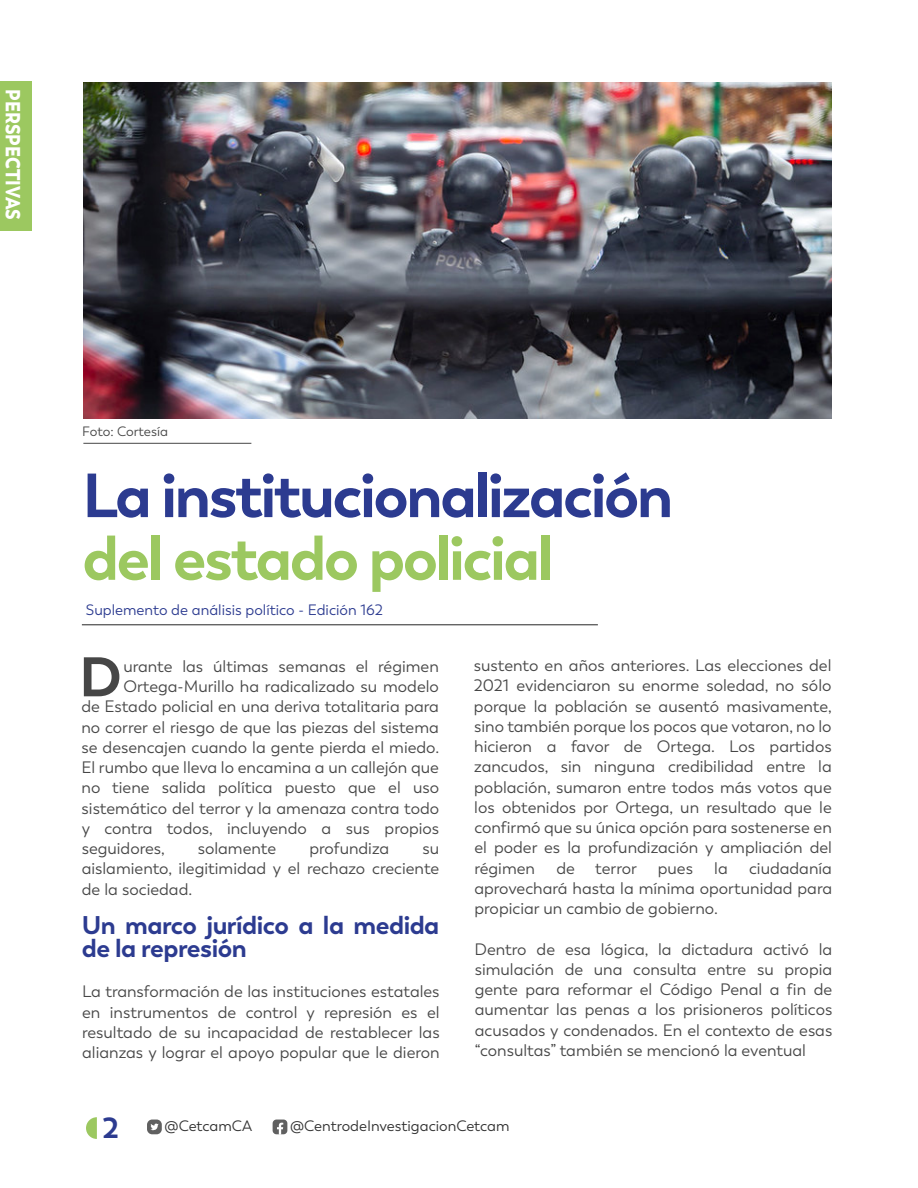
<style>
.page{position:relative;width:918px;height:1188px;background:#fff}
.page>*{position:absolute;margin:0;border:0;box-sizing:border-box;transform-origin:0 0}
.t1{font:700 61.95px "Trenda";letter-spacing:-.04em;color:#2c3b90}
.t2{font:700 61.95px "Trenda";letter-spacing:-.04em;color:#9cc860}
.t3{font:700 55.5px "Trenda";color:#464646}
.t4{font:700 29.1px "Trenda";color:#2c3b90}
.t5{font:700 25.5px/22.5px "Trenda";letter-spacing:-.02em;color:#2c3b90}
.t6{font:900 20.4px "Trenda";color:#fff;scale:.86 1}
.t7{font:16.5px/20.2px "Trenda";color:#464646;text-align:justify}
.t8{font:15px "Trenda";color:#2c3b90}
.t9{font:15px "Trenda";color:#303030}
.t10{font:13.5px "Trenda";letter-spacing:-.005em;color:#464646}
</style>
<div class="page">
<svg style="left:86px;top:1117px;width:11px;height:22px"></svg>
<hr style="left:82px;top:624px;width:516px;height:1px;background:#262626">
<div style="left:147px;top:1120px;width:15px;height:14px;background:#606060;border-radius:5px"></div>
<svg style="left:150px;top:1124px;width:9px;height:6px"></svg>
<svg style="left:273px;top:1120px;width:14px;height:14px"></svg>
<hr style="left:83px;top:443px;width:168px;height:1px;background:#464646">
<div style="left:0;top:81px;width:32px;height:150px;background:#9cc860"></div>
<img style="left:83px;top:83px;width:749px;height:336px">
<p class="t6" style="left:26px;top:89px;width:153px;rotate:90deg">PERSPECTIVAS</p>
<p class="t10" style="left:82px;top:424px;width:87px">Foto: Cortesía</p>
<h1 class="t1" style="left:82px;top:457px;width:592px">La institucionalización</h1>
<h1 class="t2" style="left:82px;top:520px;width:473px">del estado policial</h1>
<p class="t8" style="left:86px;top:601px;width:298px">Suplemento de análisis político - Edición 162</p>
<h2 class="t3" style="left:79px;top:642px;width:44px">D</h2>
<p class="t7" style="left:123px;top:656px;width:317px">urante las últimas semanas el régimen</p>
<p class="t7" style="left:123px;top:677px;width:317px">Ortega-Murillo ha radicalizado su modelo</p>
<p class="t7" style="left:81px;top:697px;width:359px">de Estado policial en una deriva totalitaria para</p>
<p class="t7" style="left:81px;top:717px;width:359px">no correr el riesgo de que las piezas del sistema</p>
<p class="t7" style="left:81px;top:737px;width:359px">se desencajen cuando la gente pierda el miedo.</p>
<p class="t7" style="left:82px;top:758px;width:359px">El rumbo que lleva lo encamina a un callejón que</p>
<p class="t7" style="left:82px;top:778px;width:359px">no tiene salida política puesto que el uso</p>
<p class="t7" style="left:82px;top:798px;width:359px">sistemático del terror y la amenaza contra todo</p>
<p class="t7" style="left:82px;top:818px;width:359px">y contra todos, incluyendo a sus propios</p>
<p class="t7" style="left:82px;top:839px;width:85px">seguidores,</p>
<p class="t7" style="left:198px;top:839px;width:80px">solamente</p>
<p class="t7" style="left:309px;top:839px;width:81px">profundiza</p>
<p class="t7" style="left:82px;top:839px;width:359px;text-indent:341px">su aislamiento, ilegitimidad y el rechazo creciente de la sociedad.</p>
<h3 class="t5" style="left:82px;top:915px;width:359px">Un marco jurídico a la medida de la represión</h3>
<p class="t7" style="left:82px;top:982px;width:359px">La transformación de las instituciones estatales en instrumentos de control y represión es el resultado de su incapacidad de restablecer las alianzas y lograr el apoyo popular que le dieron</p>
<p class="t7" style="left:474px;top:656px;width:360px">sustento en años anteriores. Las elecciones del 2021 evidenciaron su enorme soledad, no sólo porque la población se ausentó masivamente, sino también porque los pocos que votaron, no lo hicieron a favor de Ortega. Los partidos zancudos, sin ninguna credibilidad entre la población, sumaron entre todos más votos que los obtenidos por Ortega, un resultado que le confirmó que su única opción para sostenerse en el poder es la profundización y ampliación del régimen</p>
<p class="t7" style="left:475px;top:858px;width:359px;text-indent:275px">ciudadanía aprovechará hasta la mínima oportunidad para propiciar un cambio de gobierno.</p>
<p class="t7" style="left:475px;top:939px;width:359px">Dentro de esa lógica, la dictadura activó la simulación de una consulta entre su propia gente para reformar el Código Penal a fin de aumentar las penas a los prisioneros políticos acusados y condenados. En el contexto de esas “consultas” también se mencionó la eventual</p>
<p class="t7" style="left:556px;top:858px;width:82px">de terror</p>
<p class="t7" style="left:658px;top:858px;width:37px">pues</p>
<p class="t7" style="left:714px;top:858px;width:15px">la</p>
<h3 class="t4" style="left:103px;top:1110px;width:18px">2</h3>
<p class="t9" style="left:165px;top:1117px;width:89px">@CetcamCA</p>
<p class="t9" style="left:290px;top:1117px;width:221px">@CentrodeInvestigacionCetcam</p>
</div>
